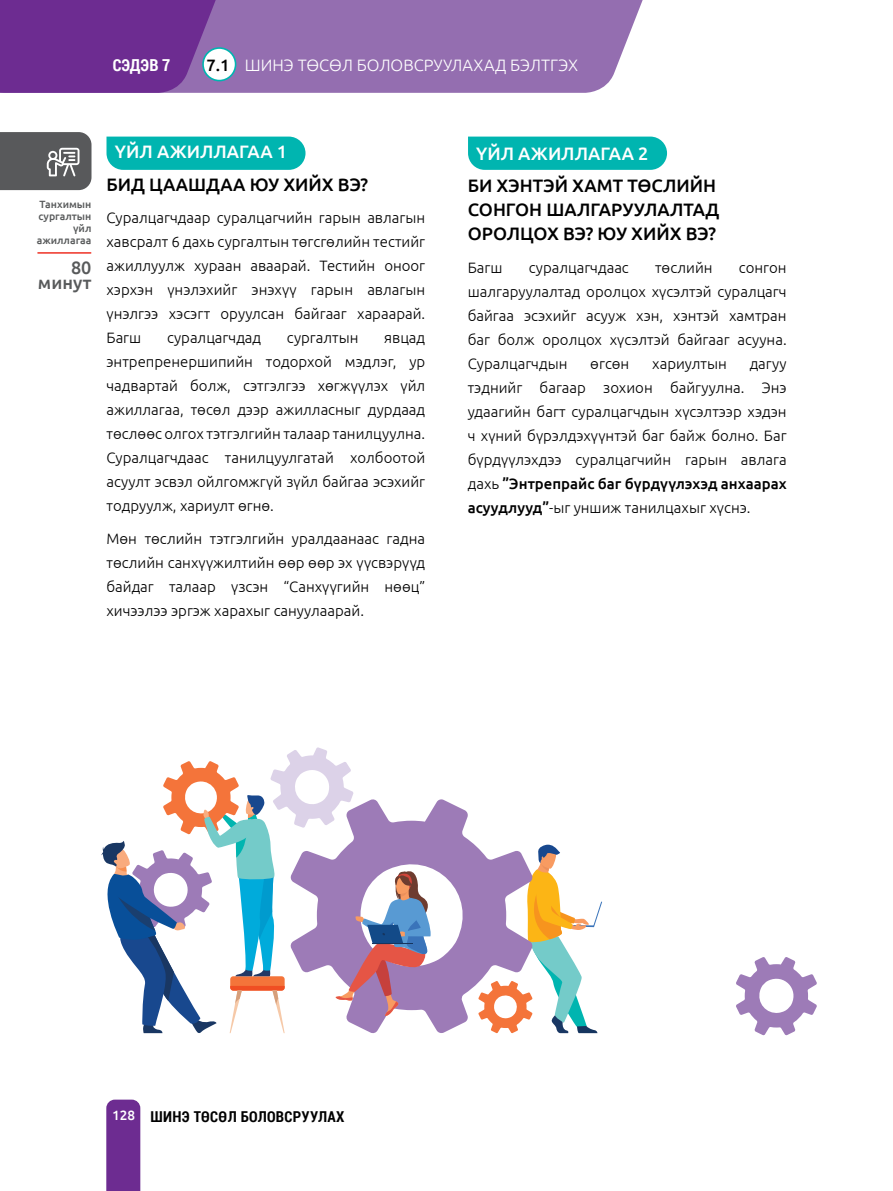
<style>
.page{position:relative;width:893px;height:1191px;background:#fff}
.page>*{position:absolute;margin:0;border:0;box-sizing:border-box;transform-origin:0 0}
.t1{font:500 18px/24px "Ubuntu";color:#000}
.t2{font:500 18px "Ubuntu";color:#fff}
.t3{font:500 18px/15px "Ubuntu";color:#585a5b;text-align:right}
.t4{font:300 16.5px "Ubuntu";color:#fff}
.t5{font:700 16.5px "Roboto Condensed";color:#fff}
.t6{font:300 15px/24px "Ubuntu";color:#000;text-align:justify}
.t7{font:700 15px "Roboto Condensed";letter-spacing:.02em;color:#000}
.t8{font:500 10.5px/12px "Ubuntu";color:#585a5b;text-align:right}
.s1{font-weight:500;color:#000}
.s2{font-weight:500}
.s3{font-family:"Ubuntu";font-weight:500;font-size:13.5px;color:#fff}
</style>
<div class="page">
<svg style="left:433px;top:799px;width:45px;height:234px;fill:#9d7bb7"></svg>
<svg style="left:478px;top:844px;width:124px;height:189px"></svg>
<svg style="left:736px;top:957px;width:81px;height:78px"></svg>
<svg style="left:101px;top:747px;width:332px;height:286px"></svg>
<div style="left:106px;top:137px;width:199px;height:33px;background:#00b5b0"></div>
<div style="left:468px;top:137px;width:199px;height:33px;background:#00b5b0"></div>
<svg style="left:0;top:132px;width:92px;height:58px;background:#666769"></svg>
<hr style="left:38px;top:252px;width:53px;height:2px;background:#ee3124">
<div style="left:216px;top:0;width:427px;height:93px;background:#946eb0"></div>
<div style="left:203px;top:48px;width:33px;height:33px;background:#fff;border-radius:50%"></div>
<div style="left:202px;top:47px;width:34px;height:34px;border:2px solid #00b5b0;border-radius:50%"></div>
<svg style="left:0;top:0;width:216px;height:93px;background:#713494"></svg>
<div style="left:106px;top:1099px;width:34px;height:92px;background:#6d2c91"></div>
<p class="t5" style="left:113px;top:53px;width:59px">СЭДЭВ 7</p>
<p class="t4" style="left:207px;top:55px;width:373px"><span class="s1">7.1</span> ШИНЭ ТӨСӨЛ БОЛОВСРУУЛАХАД БЭЛТГЭХ</p>
<p class="t8" style="left:37px;top:198px;width:56px">Танхимын сургалтын үйл ажиллагаа</p>
<p class="t3" style="left:38px;top:260px;width:55px">80 минут</p>
<p class="t2" style="left:115px;top:140px;width:174px">ҮЙЛ АЖИЛЛАГАА 1</p>
<p class="t1" style="left:106px;top:171px;width:263px">БИД ЦААШДАА ЮУ ХИЙХ ВЭ?</p>
<p class="t6" style="left:106px;top:205px;width:320px">Суралцагчдаар суралцагчийн гарын авлагын хавсралт 6 дахь сургалтын төгсгөлийн тестийг ажиллуулж хураан аваарай. Тестийн оноог хэрхэн үнэлэхийг энэхүү гарын авлагын үнэлгээ хэсэгт оруулсан байгааг хараарай.<br>Багш</p>
<p class="t6" style="left:106px;top:325px;width:320px;text-indent:278px">явцад энтрепренершипийн тодорхой мэдлэг, ур чадвартай болж, сэтгэлгээ хөгжүүлэх үйл ажиллагаа, төсөл дээр ажилласныг дурдаад төслөөс олгох тэтгэлгийн талаар танилцуулна.<br>Суралцагчдаас танилцуулгатай холбоотой асуулт эсвэл ойлгомжгүй зүйл байгаа эсэхийг тодруулж, хариулт өгнө.</p>
<p class="t6" style="left:106px;top:526px;width:320px">Мөн төслийн тэтгэлгийн уралдаанаас гадна төслийн санхүүжилтийн өөр өөр эх үүсвэрүүд байдаг талаар үзсэн “Санхүүгийн нөөц” хичээлээ эргэж харахыг сануулаарай.</p>
<p class="t6" style="left:167px;top:325px;width:96px">суралцагчдад</p>
<p class="t6" style="left:287px;top:325px;width:73px">сургалтын</p>
<p class="t2" style="left:476px;top:142px;width:174px">ҮЙЛ АЖИЛЛАГАА 2</p>
<p class="t1" style="left:468px;top:173px;width:253px">БИ ХЭНТЭЙ ХАМТ ТӨСЛИЙН<br>СОНГОН ШАЛГАРУУЛАЛТАД<br>ОРОЛЦОХ ВЭ? ЮУ ХИЙХ ВЭ?</p>
<p class="t6" style="left:468px;top:255px;width:36px">Багш</p>
<p class="t6" style="left:529px;top:255px;width:102px">суралцагчдаас</p>
<p class="t6" style="left:655px;top:255px;width:59px">төслийн</p>
<p class="t6" style="left:468px;top:255px;width:320px;text-indent:271px">сонгон шалгаруулалтад оролцох хүсэлтэй суралцагч байгаа эсэхийг асууж хэн, хэнтэй хамтран баг болж оролцох хүсэлтэй байгааг асууна.<br>Суралцагчдын</p>
<p class="t6" style="left:468px;top:351px;width:320px;text-indent:282px">дагуу тэднийг багаар зохион байгуулна. Энэ удаагийн багт суралцагчдын хүсэлтээр хэдэн ч хүний бүрэлдэхүүнтэй баг байж болно. Баг бүрдүүлэхдээ суралцагчийн гарын авлага дахь <span class="s2">”Энтрепрайс баг бүрдүүлэхэд анхаарах асуудлууд”</span>-ыг уншиж танилцахыг хүснэ.</p>
<p class="t6" style="left:590px;top:351px;width:41px">өгсөн</p>
<p class="t6" style="left:652px;top:351px;width:76px">хариултын</p>
<p class="t7" style="left:112px;top:1106px;width:234px"><span class="s3">128</span> ШИНЭ ТӨСӨЛ БОЛОВСРУУЛАХ</p>
</div>
